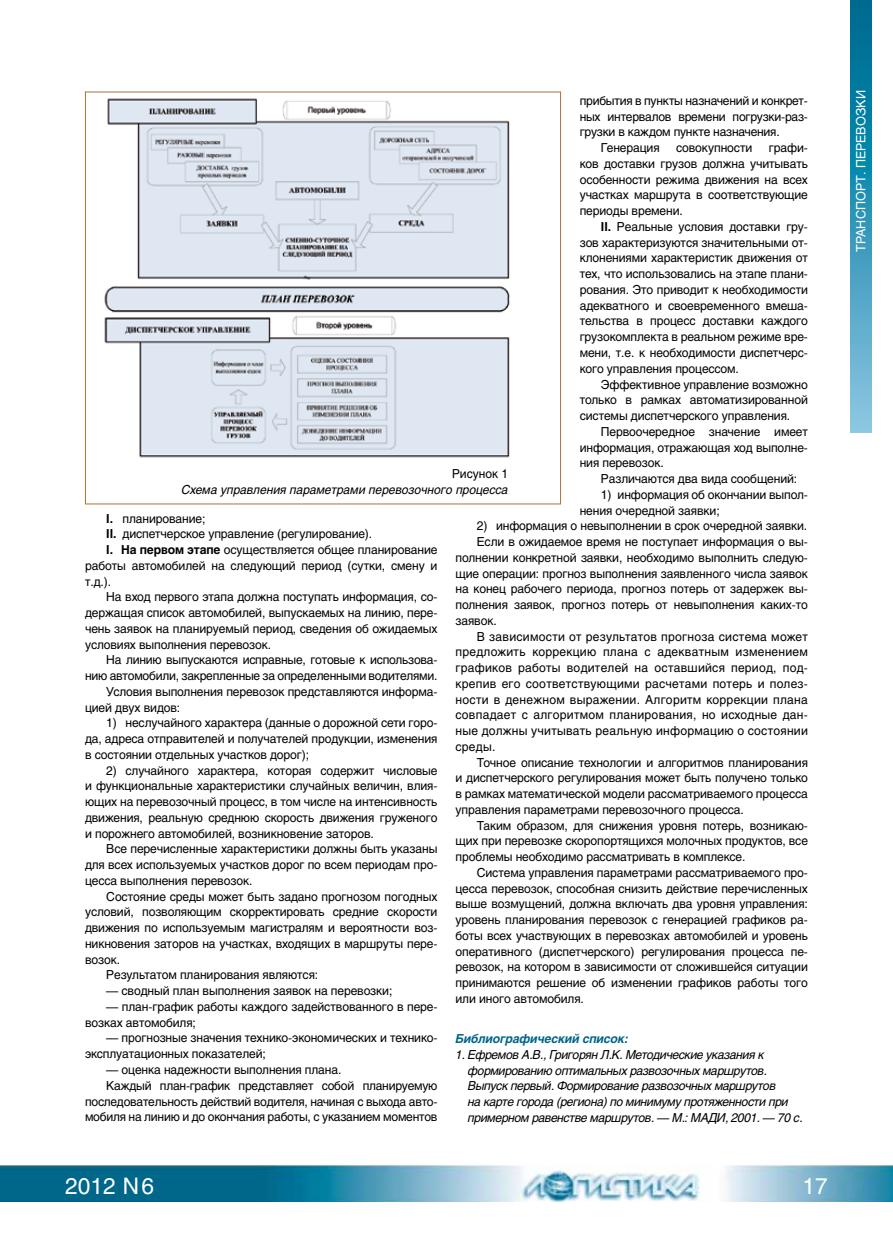
<style>
.page{position:relative;width:893px;height:1234px;background:#fff}
.page>*{position:absolute;margin:0;border:0;box-sizing:border-box;transform-origin:0 0}
.t1{font:22.5px "Helios";color:#fff}
.t2{font:12.75px "Helios";color:#fff}
.t3{font:12.3px/15.8px "Helios";letter-spacing:-.01em;color:#000;text-align:justify}
.t4{font:12.3px "Helios";letter-spacing:.02em;color:#000}
.t5{font:italic 12.3px/15.8px "Helios";letter-spacing:-.03em;color:#000}
.t6{font:italic 12.3px "Helios";color:#000}
.t7{font:italic 700 12.3px "Helios";letter-spacing:-.01em;color:#00668a}
.s1{font-weight:700}
</style>
<div class="page">
<img style="left:0;top:1165px;width:893px;height:36px">
<svg style="left:850px;top:0;width:22px;height:432px"></svg>
<img style="left:104px;top:98px;width:406px;height:360px">
<p class="t3" style="left:580px;top:92px;width:230px">прибытия в пункты назначений и конкрет-</p>
<p class="t3" style="left:580px;top:108px;width:230px">ных интервалов времени погрузки-раз-</p>
<p class="t3" style="left:580px;top:124px;width:202px">грузки в каждом пункте назначения.</p>
<p class="t3" style="left:601px;top:140px;width:60px">Генерация</p>
<p class="t3" style="left:676px;top:140px;width:78px">совокупности</p>
<p class="t3" style="left:580px;top:140px;width:230px;text-indent:189px">графи&shy;ков доставки грузов должна учитывать особенности режима движения на всех участках маршрута в соответствующие периоды времени.</p>
<p class="t3" style="left:580px;top:218px;width:230px;text-indent:21px"><span class="s1">II.</span> Реальные условия доставки гру&shy;зов характеризуются значительными от&shy;клонениями характеристик движения от тех, что использовались на этапе плани&shy;рования. Это приводит к необходимости адекватного и своевременного вмеша&shy;тельства в процесс доставки каждого грузокомплекта в реальном режиме вре&shy;мени, т.е. к необходимости диспетчерс&shy;кого управления процессом.</p>
<p class="t3" style="left:580px;top:376px;width:230px;text-indent:21px">Эффективное управление возможно только в рамках автоматизированной системы диспетчерского управления.</p>
<p class="t3" style="left:580px;top:423px;width:230px;text-indent:21px">Первоочередное значение имеет информация, отражающая ход выполне&shy;ния перевозок.</p>
<p class="t3" style="left:601px;top:470px;width:198px">Различаются два вида сообщений:</p>
<p class="t3" style="left:580px;top:486px;width:230px;text-indent:21px">1) информация об окончании выпол&shy;нения очередной заявки;</p>
<p class="t3" style="left:477px;top:518px;width:332px">2) информация о невыполнении в срок очередной заявки.</p>
<p class="t3" style="left:477px;top:533px;width:333px">Если в ожидаемое время не поступает информация о вы-</p>
<p class="t3" style="left:455px;top:549px;width:354px">полнении конкретной заявки, необходимо выполнить следую-</p>
<p class="t3" style="left:455px;top:565px;width:354px">щие операции: прогноз выполнения заявленного числа заявок</p>
<p class="t3" style="left:455px;top:581px;width:354px">на конец рабочего периода, прогноз потерь от задержек вы-</p>
<p class="t3" style="left:455px;top:596px;width:354px">полнения заявок, прогноз потерь от невыполнения каких-то</p>
<p class="t3" style="left:455px;top:612px;width:43px">заявок.</p>
<p class="t4" style="left:477px;top:628px;width:333px">В зависимости от результатов прогноза система может</p>
<p class="t4" style="left:455px;top:644px;width:354px">предложить коррекцию плана с адекватным изменением</p>
<p class="t4" style="left:455px;top:660px;width:354px">графиков работы водителей на оставшийся период, под-</p>
<p class="t4" style="left:455px;top:676px;width:354px">крепив его соответствующими расчетами потерь и полез-</p>
<p class="t4" style="left:455px;top:691px;width:354px">ности в денежном выражении. Алгоритм коррекции плана</p>
<p class="t4" style="left:455px;top:707px;width:354px">совпадает с алгоритмом планирования, но исходные дан-</p>
<p class="t4" style="left:455px;top:723px;width:354px">ные должны учитывать реальную информацию о состоянии</p>
<p class="t3" style="left:455px;top:738px;width:41px">среды.</p>
<p class="t3" style="left:477px;top:754px;width:333px">Точное описание технологии и алгоритмов планирования</p>
<p class="t3" style="left:455px;top:769px;width:354px">и диспетчерского регулирования может быть получено только</p>
<p class="t3" style="left:455px;top:785px;width:354px">в рамках математической модели рассматриваемого процесса</p>
<p class="t3" style="left:455px;top:801px;width:290px">управления параметрами перевозочного процесса.</p>
<p class="t3" style="left:477px;top:817px;width:333px">Таким образом, для снижения уровня потерь, возникаю-</p>
<p class="t3" style="left:455px;top:832px;width:354px">щих при перевозке скоропортящихся молочных продуктов, все</p>
<p class="t3" style="left:455px;top:848px;width:291px">проблемы необходимо рассматривать в комплексе.</p>
<p class="t3" style="left:477px;top:864px;width:333px">Система управления параметрами рассматриваемого про-</p>
<p class="t3" style="left:455px;top:880px;width:354px">цесса перевозок, способная снизить действие перечисленных</p>
<p class="t3" style="left:455px;top:895px;width:354px">выше возмущений, должна включать два уровня управления:</p>
<p class="t3" style="left:455px;top:911px;width:354px">уровень планирования перевозок с генерацией графиков ра-</p>
<p class="t3" style="left:455px;top:927px;width:354px">боты всех участвующих в перевозках автомобилей и уровень</p>
<p class="t3" style="left:455px;top:943px;width:354px">оперативного (диспетчерского) регулирования процесса пе-</p>
<p class="t3" style="left:455px;top:958px;width:354px">ревозок, на котором в зависимости от сложившейся ситуации</p>
<p class="t3" style="left:455px;top:974px;width:354px">принимаются решение об изменении графиков работы того</p>
<p class="t3" style="left:455px;top:990px;width:130px">или иного автомобиля.</p>
<p class="t7" style="left:455px;top:1031px;width:174px">Библиографический список:</p>
<p class="t5" style="left:468px;top:1046px;width:336px;text-indent:-12px">1. Ефремов А.В., Григорян Л.К. Методические указания к формированию оптимальных развозочных маршрутов.<br>Выпуск первый. Формирование развозочных маршрутов<br>на карте города (региона) по минимуму протяженности при примерном равенстве маршрутов. — М.: МАДИ, 2001. — 70 с.</p>
<p class="t3" style="left:452px;top:465px;width:58px">Рисунок 1</p>
<p class="t6" style="left:181px;top:482px;width:328px">Схема управления параметрами перевозочного процесса</p>
<p class="t3" style="left:106px;top:510px;width:101px"><span class="s1">I.</span> планирование;</p>
<p class="t3" style="left:106px;top:526px;width:267px"><span class="s1">II.</span> диспетчерское управление (регулирование).</p>
<p class="t3" style="left:106px;top:541px;width:333px"><span class="s1">I. На первом этапе</span> осуществляется общее планирование</p>
<p class="t3" style="left:85px;top:557px;width:354px">работы автомобилей на следующий период (сутки, смену и</p>
<p class="t3" style="left:85px;top:573px;width:28px">т.д.).</p>
<p class="t3" style="left:106px;top:589px;width:333px">На вход первого этапа должна поступать информация, со-</p>
<p class="t3" style="left:85px;top:604px;width:354px">держащая список автомобилей, выпускаемых на линию, пере-</p>
<p class="t3" style="left:85px;top:620px;width:354px">чень заявок на планируемый период, сведения об ожидаемых</p>
<p class="t3" style="left:85px;top:636px;width:188px">условиях выполнения перевозок.</p>
<p class="t3" style="left:106px;top:652px;width:333px">На линию выпускаются исправные, готовые к использова-</p>
<p class="t3" style="left:85px;top:667px;width:354px">нию автомобили, закрепленные за определенными водителями.</p>
<p class="t3" style="left:106px;top:683px;width:333px">Условия выполнения перевозок представляются информа-</p>
<p class="t3" style="left:85px;top:699px;width:97px">цией двух видов:</p>
<p class="t3" style="left:85px;top:714px;width:354px;text-indent:21px">1) неслучайного характера (данные о дорожной сети горо&shy;да, адреса отправителей и получателей продукции, изменения в состоянии отдельных участков дорог);</p>
<p class="t3" style="left:85px;top:762px;width:354px;text-indent:21px">2) случайного характера, которая содержит числовые и функциональные характеристики случайных величин, влия&shy;ющих на перевозочный процесс, в том числе на интенсивность движения, реальную среднюю скорость движения груженого и порожнего автомобилей, возникновение заторов.</p>
<p class="t3" style="left:85px;top:840px;width:354px;text-indent:21px">Все перечисленные характеристики должны быть указаны для всех используемых участков дорог по всем периодам про&shy;цесса выполнения перевозок.</p>
<p class="t3" style="left:106px;top:888px;width:333px">Состояние среды может быть задано прогнозом погодных</p>
<p class="t3" style="left:85px;top:903px;width:354px">условий, позволяющим скорректировать средние скорости</p>
<p class="t3" style="left:85px;top:919px;width:354px">движения по используемым магистралям и вероятности воз-</p>
<p class="t3" style="left:85px;top:935px;width:354px">никновения заторов на участках, входящих в маршруты пере-</p>
<p class="t3" style="left:85px;top:951px;width:37px">возок.</p>
<p class="t3" style="left:106px;top:966px;width:213px">Результатом планирования являются:</p>
<p class="t3" style="left:106px;top:982px;width:288px">— сводный план выполнения заявок на перевозки;</p>
<p class="t3" style="left:85px;top:998px;width:354px;text-indent:21px">— план-график работы каждого задействованного в пере&shy;возках автомобиля;</p>
<p class="t3" style="left:85px;top:1029px;width:354px;text-indent:21px">— прогнозные значения технико-экономических и технико&shy;эксплуатационных показателей;</p>
<p class="t3" style="left:106px;top:1061px;width:237px">— оценка надежности выполнения плана.</p>
<p class="t3" style="left:106px;top:1077px;width:333px">Каждый план-график представляет собой планируемую</p>
<p class="t3" style="left:85px;top:1092px;width:354px">последовательность действий водителя, начиная с выхода авто-</p>
<p class="t3" style="left:85px;top:1108px;width:354px">мобиля на линию и до окончания работы, с указанием моментов</p>
<h1 class="t1" style="left:65px;top:1172px;width:90px">2012 N6</h1>
<h1 class="t1" style="left:802px;top:1172px;width:27px">17</h1>
<p class="t2" style="left:853px;top:252px;width:163px;rotate:-90deg">Транспорт. Перевозки</p>
</div>
